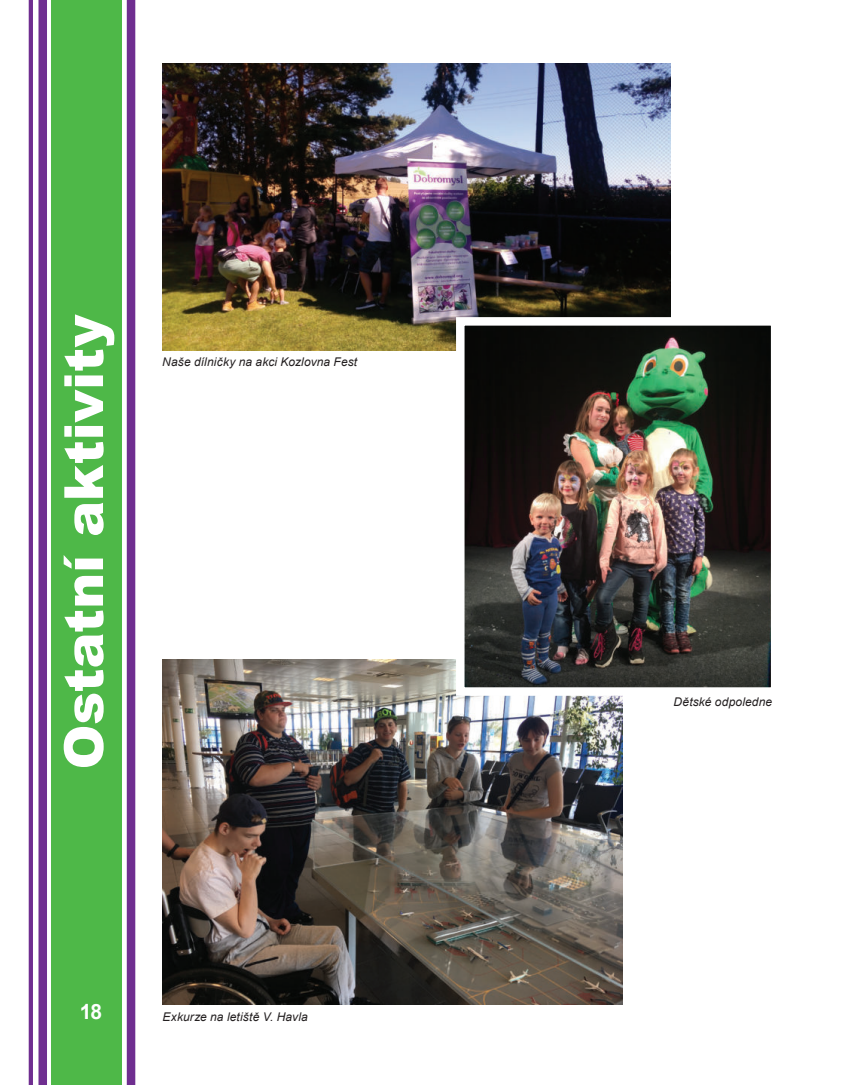
<style>
.page{position:relative;width:851px;height:1085px;background:#fff}
.page>*{position:absolute;margin:0;border:0;box-sizing:border-box;transform-origin:0 0}
.t1{font:900 54px "Arial";letter-spacing:-.005em;color:#fff}
.t2{font:700 21px "Arial";color:#fff}
.t3{font:italic 12px "Arial";letter-spacing:.01em;color:#231f20}
</style>
<div class="page">
<div style="left:52px;top:0;width:70px;height:1084px;background:#4eb848"></div>
<div style="left:38px;top:0;width:9px;height:1084px;background:#6f2e90"></div>
<div style="left:127px;top:0;width:8px;height:1084px;background:#6f2e90"></div>
<hr style="left:29px;top:0;width:4px;height:1084px;background:#6f2e90">
<img style="left:162px;top:659px;width:460px;height:345px">
<img style="left:162px;top:64px;width:508px;height:286px">
<img style="left:466px;top:327px;width:303px;height:358px">
<div style="left:456px;top:317px;width:323px;height:378px;border:9px solid #fff"></div>
<h1 class="t1" style="left:44px;top:769px;width:456px;rotate:-90deg">Ostatní aktivity</h1>
<p class="t3" style="left:162px;top:354px;width:196px">Naše dílničky na akci Kozlovna Fest</p>
<h2 class="t2" style="left:80px;top:1003px;width:24px">18</h2>
<p class="t3" style="left:163px;top:1009px;width:147px">Exkurze na letiště V. Havla</p>
<p class="t3" style="left:673px;top:693px;width:100px">Dětské odpoledne</p>
</div>
